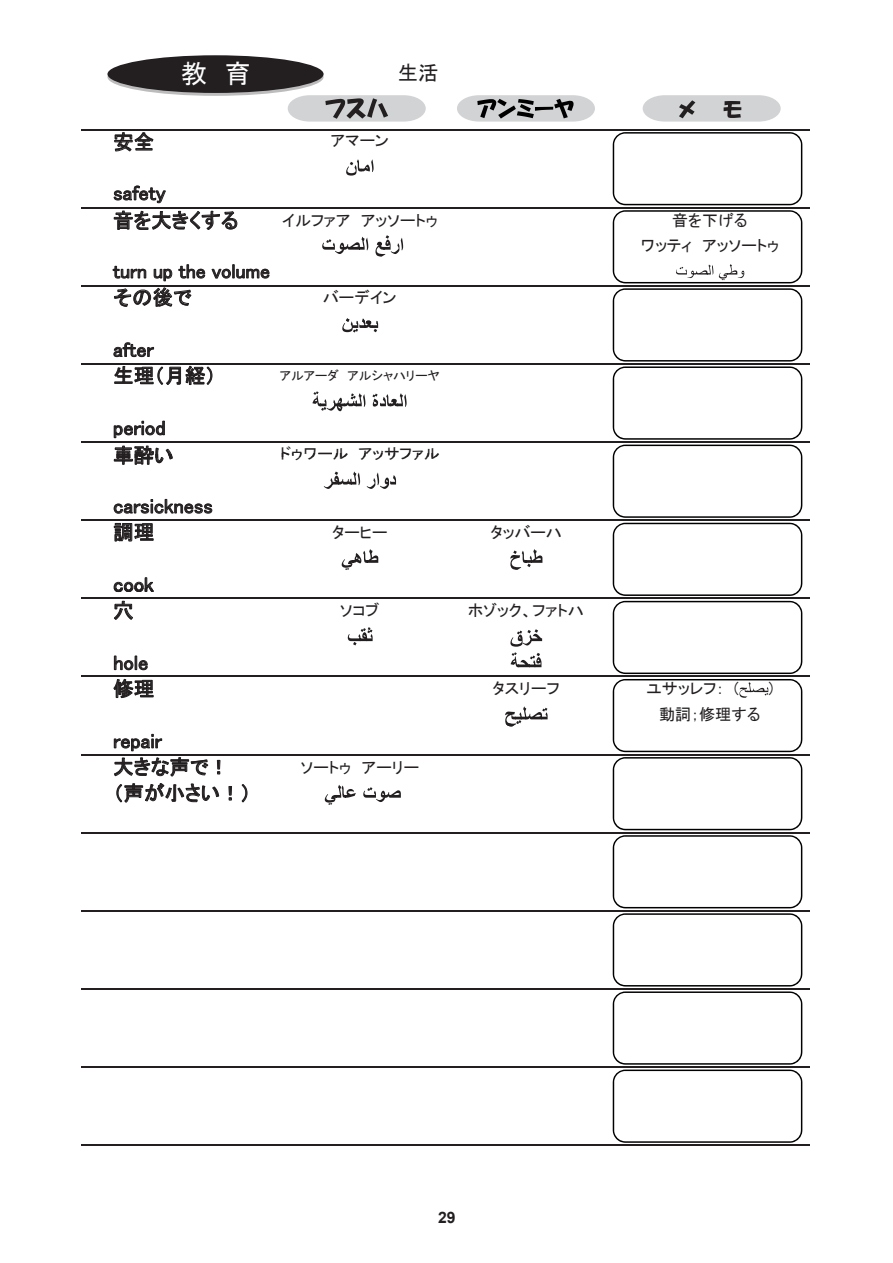
<style>
.page{position:relative;width:893px;height:1263px;background:#fff}
.page>*{position:absolute;margin:0;border:0;box-sizing:border-box;transform-origin:0 0}
.t1{font:26.25px "MS P Gothic";color:#fff}
.t2{font:20.4px/26.1px "MS P Gothic";color:#231f20}
.t3{font:19.95px "MS P Gothic";color:#231f20}
.t4{font:16.05px "MS P Gothic";color:#231f20}
.t5{font:700 15.75px "Arial";color:#231f20}
.t6{font:15.6px "MS P Gothic";color:#231f20}
.t7{font:12.75px "MS P Gothic";color:#231f20}
</style>
<div class="page">
<svg style="left:107px;top:58px;width:217px;height:38px"></svg>
<div style="left:107px;top:55px;width:217px;height:38px;background:#231f20;border-radius:50%"></div>
<svg style="left:288px;top:95px;width:138px;height:27px;background:#bebfc0"></svg>
<svg style="left:643px;top:95px;width:138px;height:27px;background:#c6c8c9"></svg>
<hr style="left:81px;top:129px;width:728px;height:1px;background:#231f20">
<hr style="left:81px;top:207px;width:728px;height:1px;background:#231f20">
<hr style="left:81px;top:285px;width:728px;height:2px;background:#231f20">
<hr style="left:81px;top:363px;width:728px;height:2px;background:#231f20">
<hr style="left:81px;top:441px;width:728px;height:2px;background:#231f20">
<hr style="left:81px;top:519px;width:728px;height:2px;background:#231f20">
<hr style="left:81px;top:598px;width:728px;height:1px;background:#231f20">
<hr style="left:81px;top:676px;width:728px;height:1px;background:#231f20">
<hr style="left:81px;top:754px;width:728px;height:1px;background:#231f20">
<hr style="left:81px;top:832px;width:728px;height:1px;background:#231f20">
<hr style="left:81px;top:910px;width:728px;height:1px;background:#231f20">
<hr style="left:81px;top:988px;width:728px;height:2px;background:#231f20">
<hr style="left:81px;top:1066px;width:728px;height:2px;background:#231f20">
<hr style="left:81px;top:1144px;width:728px;height:2px;background:#231f20">
<svg style="left:457px;top:95px;width:138px;height:27px;background:#b1b2b3"></svg>
<svg style="left:114px;top:132px;width:40px;height:20px"></svg>
<svg style="left:346px;top:159px;width:28px;height:17px"></svg>
<svg style="left:114px;top:186px;width:52px;height:17px"></svg>
<svg style="left:114px;top:211px;width:123px;height:19px"></svg>
<svg style="left:322px;top:237px;width:46px;height:17px"></svg>
<svg style="left:375px;top:235px;width:28px;height:22px"></svg>
<svg style="left:113px;top:266px;width:33px;height:13px"></svg>
<svg style="left:154px;top:269px;width:18px;height:12px"></svg>
<svg style="left:178px;top:264px;width:27px;height:15px"></svg>
<svg style="left:211px;top:264px;width:59px;height:15px"></svg>
<svg style="left:114px;top:287px;width:78px;height:20px"></svg>
<svg style="left:342px;top:318px;width:36px;height:14px"></svg>
<svg style="left:114px;top:342px;width:40px;height:15px"></svg>
<svg style="left:114px;top:366px;width:98px;height:19px"></svg>
<svg style="left:312px;top:391px;width:53px;height:20px"></svg>
<svg style="left:372px;top:393px;width:35px;height:14px"></svg>
<svg style="left:114px;top:421px;width:51px;height:17px"></svg>
<svg style="left:114px;top:446px;width:59px;height:19px"></svg>
<svg style="left:324px;top:471px;width:36px;height:18px"></svg>
<svg style="left:367px;top:472px;width:29px;height:17px"></svg>
<svg style="left:114px;top:499px;width:98px;height:15px"></svg>
<svg style="left:114px;top:523px;width:40px;height:19px"></svg>
<svg style="left:342px;top:549px;width:200px;height:21px"></svg>
<svg style="left:114px;top:577px;width:40px;height:15px"></svg>
<svg style="left:114px;top:601px;width:19px;height:19px"></svg>
<svg style="left:114px;top:656px;width:34px;height:14px"></svg>
<svg style="left:348px;top:627px;width:194px;height:40px"></svg>
<svg style="left:113px;top:679px;width:41px;height:19px"></svg>
<svg style="left:613px;top:132px;width:189px;height:1011px"></svg>
<svg style="left:505px;top:706px;width:43px;height:20px"></svg>
<svg style="left:114px;top:734px;width:48px;height:17px"></svg>
<svg style="left:114px;top:757px;width:94px;height:20px"></svg>
<svg style="left:217px;top:760px;width:3px;height:14px"></svg>
<svg style="left:116px;top:783px;width:103px;height:20px"></svg>
<svg style="left:229px;top:786px;width:3px;height:14px"></svg>
<svg style="left:242px;top:784px;width:5px;height:19px"></svg>
<svg style="left:325px;top:785px;width:31px;height:20px"></svg>
<svg style="left:363px;top:787px;width:38px;height:15px"></svg>
<h1 class="t1" style="left:181px;top:61px;width:28px">教</h1>
<h1 class="t1" style="left:225px;top:61px;width:28px">育</h1>
<p class="t2" style="left:398px;top:59px;width:42px">生活</p>
<p class="t2" style="left:113px;top:129px;width:42px">安全</p>
<p class="t2" style="left:113px;top:180px;width:54px">safety</p>
<p class="t2" style="left:113px;top:207px;width:127px">音を大きくする</p>
<p class="t4" style="left:331px;top:133px;width:60px">アマーン</p>
<p class="t4" style="left:282px;top:212px;width:70px">イルファア</p>
<p class="t4" style="left:361px;top:212px;width:78px">アッソートゥ</p>
<p class="t3" style="left:113px;top:261px;width:158px">turn up the volume</p>
<p class="t2" style="left:113px;top:284px;width:80px">その後で</p>
<p class="t2" style="left:113px;top:336px;width:42px">after</p>
<p class="t2" style="left:113px;top:362px;width:104px">生理（月経）</p>
<p class="t2" style="left:113px;top:415px;width:54px">period</p>
<p class="t2" style="left:113px;top:442px;width:62px">車酔い</p>
<p class="t2" style="left:113px;top:493px;width:101px">carsickness</p>
<p class="t2" style="left:113px;top:519px;width:42px">調理</p>
<p class="t2" style="left:113px;top:571px;width:42px">cook</p>
<p class="t2" style="left:113px;top:597px;width:22px">穴</p>
<p class="t2" style="left:113px;top:649px;width:37px">hole</p>
<p class="t2" style="left:113px;top:675px;width:42px">修理</p>
<p class="t4" style="left:323px;top:289px;width:75px">バーデイン</p>
<p class="t7" style="left:280px;top:369px;width:162px">アルアーダ　アルシャハリーヤ</p>
<p class="t6" style="left:280px;top:446px;width:70px">ドゥワール</p>
<p class="t6" style="left:359px;top:446px;width:82px">アッサファル</p>
<p class="t4" style="left:332px;top:524px;width:57px">ターヒー</p>
<p class="t4" style="left:340px;top:602px;width:41px">ソコブ</p>
<p class="t2" style="left:113px;top:728px;width:50px">repair</p>
<p class="t2" style="left:113px;top:754px;width:139px">大きな声で！<br>（声が小さい!(</p>
<p class="t4" style="left:301px;top:759px;width:120px">ソートゥ　アーリー</p>
<p class="t4" style="left:490px;top:524px;width:73px">タッバーハ</p>
<p class="t4" style="left:468px;top:602px;width:117px">ホゾック、ファトハ</p>
<p class="t4" style="left:493px;top:681px;width:68px">タスリーフ</p>
<p class="t4" style="left:672px;top:212px;width:77px">音を下げる</p>
<p class="t4" style="left:640px;top:237px;width:53px">ワッティ</p>
<p class="t4" style="left:702px;top:237px;width:78px">アッソートゥ</p>
<p class="t4" style="left:647px;top:681px;width:79px">ユサッレフ：</p>
<p class="t4" style="left:734px;top:681px;width:6px">)</p>
<p class="t4" style="left:659px;top:707px;width:103px">動詞；修理する</p>
<p class="t4" style="left:768px;top:681px;width:6px">(</p>
<p class="t5" style="left:438px;top:1207px;width:19px">29</p>
</div>
